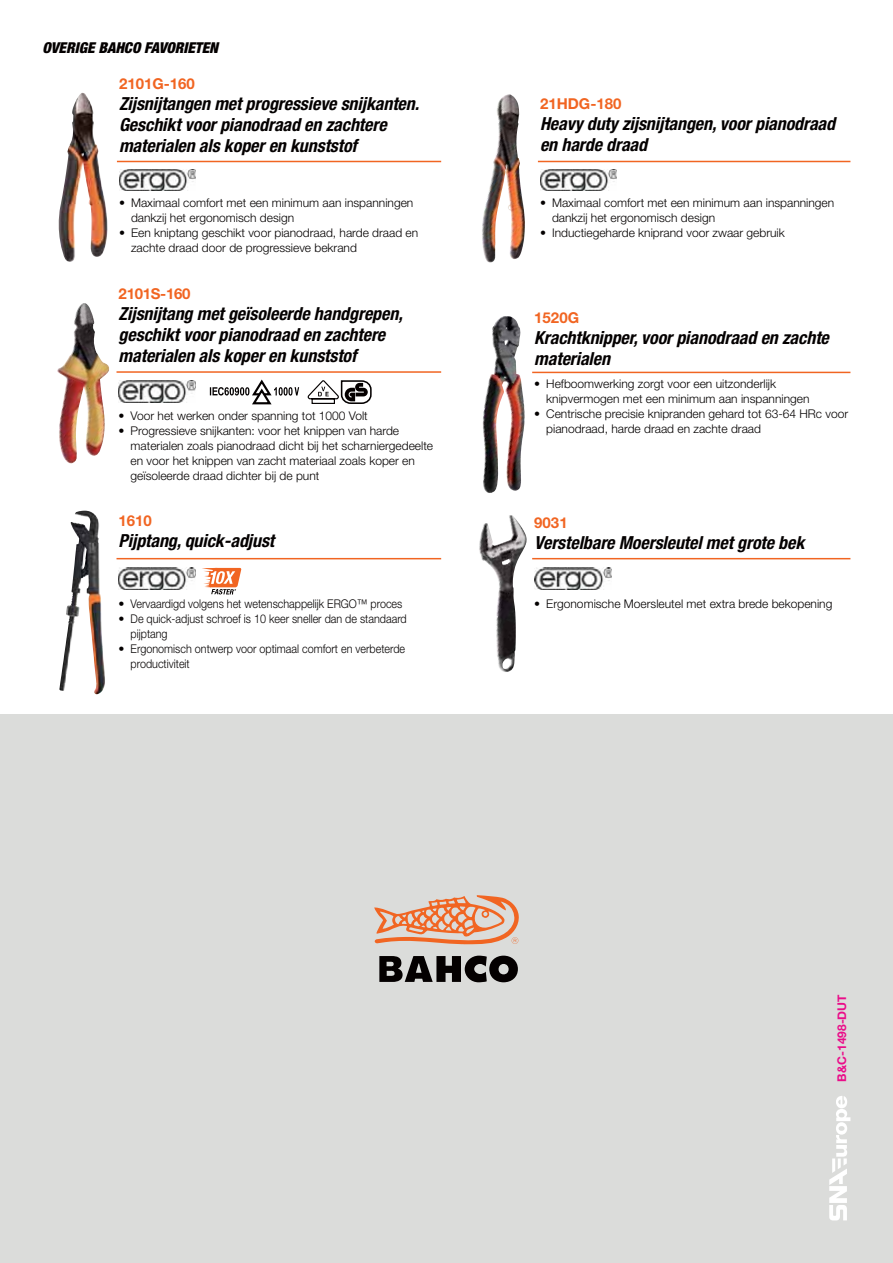
<style>
.page{position:relative;width:893px;height:1263px;background:#fff}
.page>*{position:absolute;margin:0;border:0;box-sizing:border-box;transform-origin:0 0}
.t1{font:italic 700 condensed 18px/21px "Helvetica Neue LT Std";letter-spacing:-.005em;color:#040000}
.t2{font:700 15px "Helvetica Neue LT Std";color:#f16522}
.t3{font:italic 900 condensed 15px "Helvetica Neue LT Std";color:#040000}
.t4{font:700 15px "Helvetica Neue LT Std";letter-spacing:-.02em;color:#f16522}
.t5{font:300 12px/15px "Helvetica Neue LT Std";color:#040000}
.t6{font:700 12px "Helvetica Neue";color:#ea0d89}
</style>
<div class="page">
<div style="left:0;top:715px;width:893px;height:548px;background:#dbdcda"></div>
<svg style="left:379px;top:956px;width:139px;height:26px"></svg>
<svg style="left:374px;top:895px;width:145px;height:49px"></svg>
<img style="left:58px;top:93px;width:50px;height:169px">
<hr style="left:117px;top:161px;width:324px;height:1px;background:#f16522">
<hr style="left:538px;top:161px;width:312px;height:1px;background:#f16522">
<img style="left:119px;top:169px;width:76px;height:22px">
<img style="left:540px;top:169px;width:76px;height:22px">
<img style="left:482px;top:94px;width:43px;height:169px">
<hr style="left:117px;top:371px;width:324px;height:2px;background:#f16522">
<hr style="left:117px;top:558px;width:324px;height:1px;background:#f16522">
<img style="left:119px;top:568px;width:76px;height:22px">
<img style="left:535px;top:568px;width:76px;height:22px">
<img style="left:119px;top:381px;width:76px;height:21px">
<svg style="left:307px;top:380px;width:65px;height:24px"></svg>
<svg style="left:210px;top:379px;width:89px;height:26px"></svg>
<hr style="left:532px;top:372px;width:318px;height:1px;background:#f16522">
<hr style="left:532px;top:558px;width:318px;height:1px;background:#f16522">
<img style="left:59px;top:511px;width:31px;height:180px">
<img style="left:483px;top:316px;width:42px;height:177px">
<img style="left:57px;top:303px;width:52px;height:161px">
<img style="left:479px;top:515px;width:48px;height:157px">
<svg style="left:202px;top:568px;width:39px;height:26px"></svg>
<svg style="left:829px;top:1096px;width:21px;height:124px"></svg>
<p class="t3" style="left:43px;top:39px;width:177px">OVERIGE BAHCO FAVORIETEN</p>
<p class="t2" style="left:119px;top:75px;width:77px">2101G-160</p>
<h1 class="t1" style="left:119px;top:95px;width:302px">Zijsnijtangen met progressieve snijkanten.<br>Geschikt voor pianodraad en zachtere materialen als koper en kunststof</h1>
<p class="t5" style="left:131px;top:196px;width:284px;text-indent:-12px">• Maximaal comfort met een minimum aan inspanningen dankzij het ergonomisch design</p>
<p class="t5" style="left:131px;top:226px;width:289px;text-indent:-12px">• Een kniptang geschikt voor pianodraad, harde draad en zachte draad door de progressieve bekrand</p>
<p class="t4" style="left:119px;top:285px;width:73px">2101S-160</p>
<h1 class="t1" style="left:119px;top:305px;width:286px">Zijsnijtang met geïsoleerde handgrepen, geschikt voor pianodraad en zachtere materialen als koper en kunststof</h1>
<p class="t5" style="left:119px;top:410px;width:251px">• Voor het werken onder spanning tot 1000 Volt</p>
<p class="t5" style="left:131px;top:425px;width:304px;text-indent:-12px">• Progressieve snijkanten: voor het knippen van harde materialen zoals pianodraad dicht bij het scharniergedeelte en voor het knippen van zacht materiaal zoals koper en geïsoleerde draad dichter bij de punt</p>
<p class="t2" style="left:119px;top:512px;width:35px">1610</p>
<h1 class="t1" style="left:119px;top:533px;width:157px">Pijptang, quick-adjust</h1>
<p class="t5" style="left:119px;top:598px;width:285px">• Vervaardigd volgens het wetenschappelijk ERGO™ proces</p>
<p class="t5" style="left:131px;top:613px;width:278px;text-indent:-12px">• De quick-adjust schroef is 10 keer sneller dan de standaard pijptang</p>
<p class="t5" style="left:131px;top:643px;width:276px;text-indent:-12px">• Ergonomisch ontwerp voor optimaal comfort en verbeterde productiviteit</p>
<p class="t2" style="left:540px;top:95px;width:83px">21HDG-180</p>
<h1 class="t1" style="left:540px;top:115px;width:297px">Heavy duty zijsnijtangen, voor pianodraad en harde draad</h1>
<p class="t5" style="left:552px;top:196px;width:284px;text-indent:-12px">• Maximaal comfort met een minimum aan inspanningen dankzij het ergonomisch design</p>
<p class="t5" style="left:540px;top:226px;width:246px">• Inductiegeharde kniprand voor zwaar gebruik</p>
<p class="t2" style="left:534px;top:309px;width:46px">1520G</p>
<h1 class="t1" style="left:534px;top:330px;width:296px">Krachtknipper, voor pianodraad en zachte materialen</h1>
<p class="t5" style="left:546px;top:378px;width:265px;text-indent:-12px">• Hefboomwerking zorgt voor een uitzonderlijk knipvermogen met een minimum aan inspanningen</p>
<p class="t5" style="left:546px;top:408px;width:303px;text-indent:-12px">• Centrische precisie knipranden gehard tot 63-64 HRc voor pianodraad, harde draad en zachte draad</p>
<p class="t2" style="left:534px;top:514px;width:35px">9031</p>
<h1 class="t1" style="left:534px;top:534px;width:272px">Verstelbare Moersleutel met grote bek</h1>
<p class="t5" style="left:534px;top:598px;width:300px">• Ergonomische Moersleutel met extra brede bekopening</p>
<p class="t6" style="left:834px;top:1081px;width:89px;rotate:-90deg">B&amp;C-1498-DUT</p>
</div>
